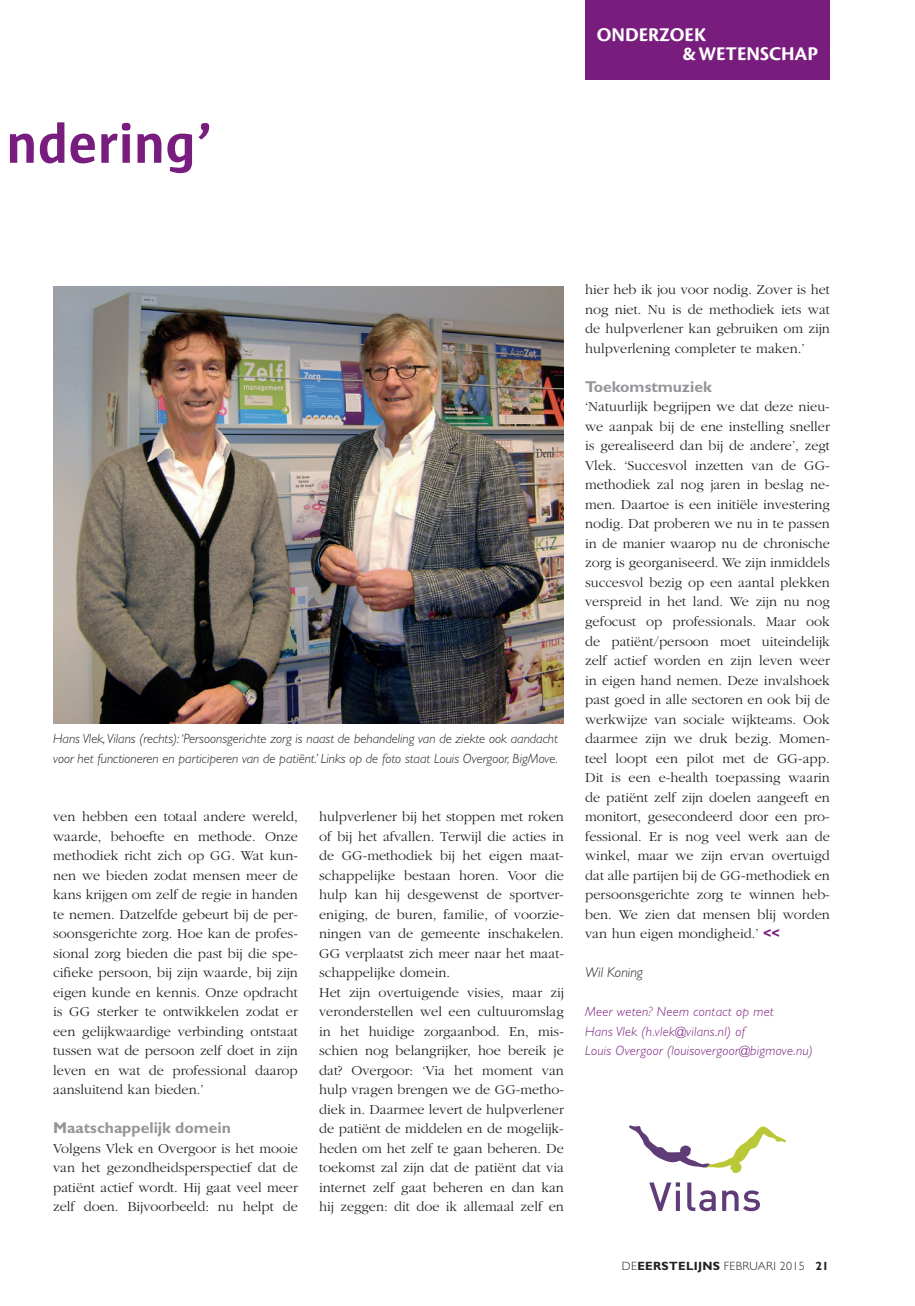
<style>
.page{position:relative;width:915px;height:1306px;background:#fff}
.page>*{position:absolute;margin:0;border:0;box-sizing:border-box;transform-origin:0 0}
.t1{font:700 57px "Sun";letter-spacing:.005em;color:#781d7d}
.t2{font:20.25px/19.5px "Cronos MM 700 13";color:#fff}
.t3{font:700 15.75px "Gill Sans";color:#939598}
.t4{font:300 14.25px/19.5px "Garamond";color:#231f20;text-align:justify}
.t5{font:italic 300 14.25px "Gill Sans";color:#231f20}
.t6{font:italic 300 13.5px/19.5px "Gill Sans";color:#231f20}
.t7{font:italic 300 13.5px/19.5px "Gill Sans";letter-spacing:.02em;color:#781d7d}
.t8{font:300 12px "Gill Sans";letter-spacing:.025em;color:#231f20}
.s1{font-family:"Gill Sans";font-weight:700;color:#781d7d}
.s2{font-weight:700}
</style>
<div class="page">
<div style="left:585px;top:0;width:244px;height:80px;background:#781d7d"></div>
<img style="left:53px;top:286px;width:510px;height:437px">
<svg style="left:649px;top:1182px;width:30px;height:28px"></svg>
<svg style="left:687px;top:1182px;width:28px;height:29px"></svg>
<svg style="left:722px;top:1190px;width:37px;height:21px"></svg>
<svg style="left:629px;top:1125px;width:156px;height:47px"></svg>
<h1 class="t1" style="left:6px;top:112px;width:209px">ndering’</h1>
<h2 class="t2" style="left:682px;top:25px;width:137px;text-indent:-85px">ONDERZOEK<br>&amp; WETENSCHAP</h2>
<p class="t6" style="left:53px;top:729px;width:506px">Hans Vlek, Vilans (rechts): ‘Persoonsgerichte zorg is naast de behandeling van de ziekte ook aandacht voor het functioneren en participeren van de patiënt.’ Links op de foto staat Louis Overgoor, BigMove.</p>
<p class="t4" style="left:53px;top:807px;width:246px">ven hebben een totaal andere wereld, waarde, behoefte en methode. Onze methodiek richt zich op GG. Wat kun&shy;nen we bieden zodat mensen meer de kans krijgen om zelf de regie in handen te nemen. Datzelfde gebeurt bij de per&shy;soonsgerichte zorg. Hoe kan de profes&shy;sional zorg bieden die past bij die spe&shy;cifieke persoon, bij zijn waarde, bij zijn eigen kunde en kennis. Onze opdracht is GG sterker te ontwikkelen zodat er een gelijkwaardige verbinding ontstaat tussen wat de persoon zelf doet in zijn leven en wat de professional daarop aansluitend kan bieden.’</p>
<p class="t3" style="left:53px;top:1118px;width:179px">Maatschappelijk domein</p>
<p class="t4" style="left:53px;top:1138px;width:246px">Volgens Vlek en Overgoor is het mooie van het gezondheidsperspectief dat de patiënt actief wordt. Hij gaat veel meer zelf doen. Bijvoorbeeld: nu helpt de</p>
<p class="t4" style="left:319px;top:807px;width:246px;text-align:left">hulpverlener bij het stoppen met roken of bij het afvallen. Terwijl die acties in de GG-methodiek bij het eigen maat&shy;schappelijke bestaan horen. Voor die hulp kan hij desgewenst de sportver&shy;eniging, de buren, familie, of voorzie&shy;ningen van de gemeente inschakelen.<br>GG verplaatst zich meer naar het maat&shy;schappelijke domein.<br>Het zijn overtuigende visies, maar zij veronderstellen wel een cultuuromslag in het huidige zorgaanbod. En, mis&shy;schien nog belangrijker, hoe bereik je dat? Overgoor: ‘Via het moment van hulp vragen brengen we de GG-metho&shy;diek in. Daarmee levert de hulpverlener de patiënt de middelen en de mogelijk&shy;heden om het zelf te gaan beheren. De toekomst zal zijn dat de patiënt dat via internet zelf gaat beheren en dan kan hij zeggen: dit doe ik allemaal zelf en</p>
<p class="t4" style="left:585px;top:280px;width:246px">hier heb ik jou voor nodig. Zover is het nog niet. Nu is de methodiek iets wat de hulpverlener kan gebruiken om zijn hulpverlening completer te maken.’</p>
<p class="t3" style="left:585px;top:377px;width:128px">Toekomstmuziek</p>
<p class="t4" style="left:585px;top:397px;width:246px">‘Natuurlijk begrijpen we dat deze nieu&shy;we aanpak bij de ene instelling sneller is gerealiseerd dan bij de andere’, zegt Vlek. ‘Succesvol inzetten van de GG&shy;methodiek zal nog jaren in beslag ne&shy;men. Daartoe is een initiële investering nodig. Dat proberen we nu in te passen in de manier waarop nu de chronische zorg is georganiseerd. We zijn inmiddels succesvol bezig op een aantal plekken verspreid in het land. We zijn nu nog gefocust op professionals. Maar ook de patiënt/persoon moet uiteindelijk zelf actief worden en zijn leven weer in eigen hand nemen. Deze invalshoek past goed in alle sectoren en ook bij de werkwijze van sociale wijkteams. Ook daarmee zijn we druk bezig. Momen&shy;teel loopt een pilot met de GG-app.<br>Dit is een e-health toepassing waarin de patiënt zelf zijn doelen aangeeft en monitort, gesecondeerd door een pro&shy;fessional. Er is nog veel werk aan de winkel, maar we zijn ervan overtuigd dat alle partijen bij de GG-methodiek en persoonsgerichte zorg te winnen heb&shy;ben. We zien dat mensen blij worden van hun eigen mondigheid.’ <span class="s1">&lt;&lt;</span></p>
<p class="t5" style="left:585px;top:964px;width:59px">Wil Koning</p>
<p class="t7" style="left:585px;top:1002px;width:229px">Meer weten? Neem contact op met<br>Hans Vlek (h.vlek@vilans.nl) of<br>Louis Overgoor (louisovergoor@bigmove.nu)</p>
<p class="t8" style="left:621px;top:1258px;width:208px">DE<span class="s2">EERSTELIJNS</span> FEBRUARI 2015 <span class="s2">21</span></p>
</div>
